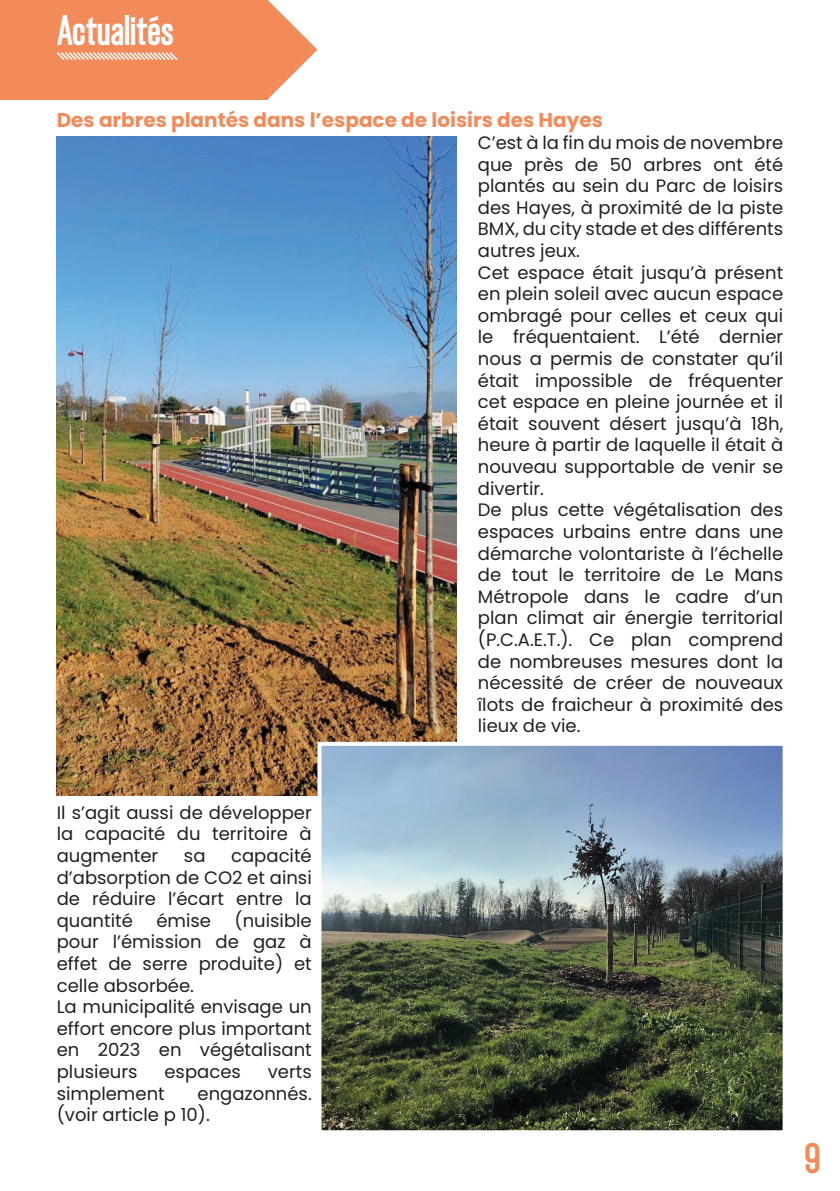
<style>
.page{position:relative;width:840px;height:1191px;background:#fff}
.page>*{position:absolute;margin:0;border:0;box-sizing:border-box;transform-origin:0 0}
.t1{font:800 40px "Gatty";letter-spacing:-.005em;color:#fff}
.t2{font:800 40px "Gatty";color:#f38a5a}
.t3{font:700 20px "Poppins";color:#f38a5a}
.t4{font:18px/21.6px "Poppins";color:#231f20;text-align:justify}
</style>
<div class="page">
<div style="left:0;top:0;width:268px;height:99px;background:#f38a5a"></div>
<svg style="left:268px;top:0;width:49px;height:99px"></svg>
<svg style="left:57px;top:52px;width:121px;height:8px"></svg>
<img style="left:57px;top:136px;width:399px;height:659px">
<img style="left:322px;top:747px;width:459px;height:382px">
<div style="left:317px;top:742px;width:469px;height:392px;border:4px solid #fff"></div>
<p class="t1" style="left:57px;top:6px;width:119px">Actualités</p>
<p class="t3" style="left:57px;top:109px;width:547px">Des arbres plantés dans l’espace de loisirs des Hayes</p>
<p class="t4" style="left:477px;top:132px;width:307px">C’est à la fin du mois de novembre que près de 50 arbres ont été plantés au sein du Parc de loisirs des Hayes, à proximité de la piste BMX, du city stade et des différents autres jeux.</p>
<p class="t4" style="left:477px;top:261px;width:307px">Cet espace était jusqu’à présent en plein soleil avec aucun espace ombragé pour celles et ceux qui le fréquentaient. L’été dernier nous a permis de constater qu’il était impossible de fréquenter cet espace en pleine journée et il était souvent désert jusqu’à 18h, heure à partir de laquelle il était à nouveau supportable de venir se divertir.</p>
<p class="t4" style="left:477px;top:499px;width:307px">De plus cette végétalisation des espaces urbains entre dans une démarche volontariste à l’échelle de tout le territoire de Le Mans Métropole dans le cadre d’un plan climat air énergie territorial (P.C.A.E.T.). Ce plan comprend de nombreuses mesures dont la nécessité de créer de nouveaux îlots de fraicheur à proximité des lieux de vie.</p>
<p class="t4" style="left:57px;top:801px;width:256px">Il s’agit aussi de développer la capacité du territoire à augmenter</p>
<p class="t4" style="left:57px;top:845px;width:256px;text-indent:174px">capacité d’absorption de CO2 et ainsi de réduire l’écart entre la quantité</p>
<p class="t4" style="left:184px;top:845px;width:23px">sa</p>
<p class="t4" style="left:57px;top:909px;width:256px;text-indent:178px">(nuisible pour l’émission de gaz à effet de serre produite) et celle absorbée.</p>
<p class="t4" style="left:57px;top:996px;width:256px">La municipalité envisage un effort encore plus important en 2023 en végétalisant plusieurs</p>
<p class="t4" style="left:156px;top:909px;width:56px">émise</p>
<p class="t4" style="left:164px;top:1061px;width:78px">espaces</p>
<p class="t4" style="left:268px;top:1061px;width:45px">verts</p>
<p class="t4" style="left:57px;top:1082px;width:256px;text-indent:141px">engazonnés. (voir article p 10).</p>
<p class="t4" style="left:57px;top:1082px;width:109px">simplement</p>
<p class="t2" style="left:804px;top:1134px;width:17px">9</p>
</div>
